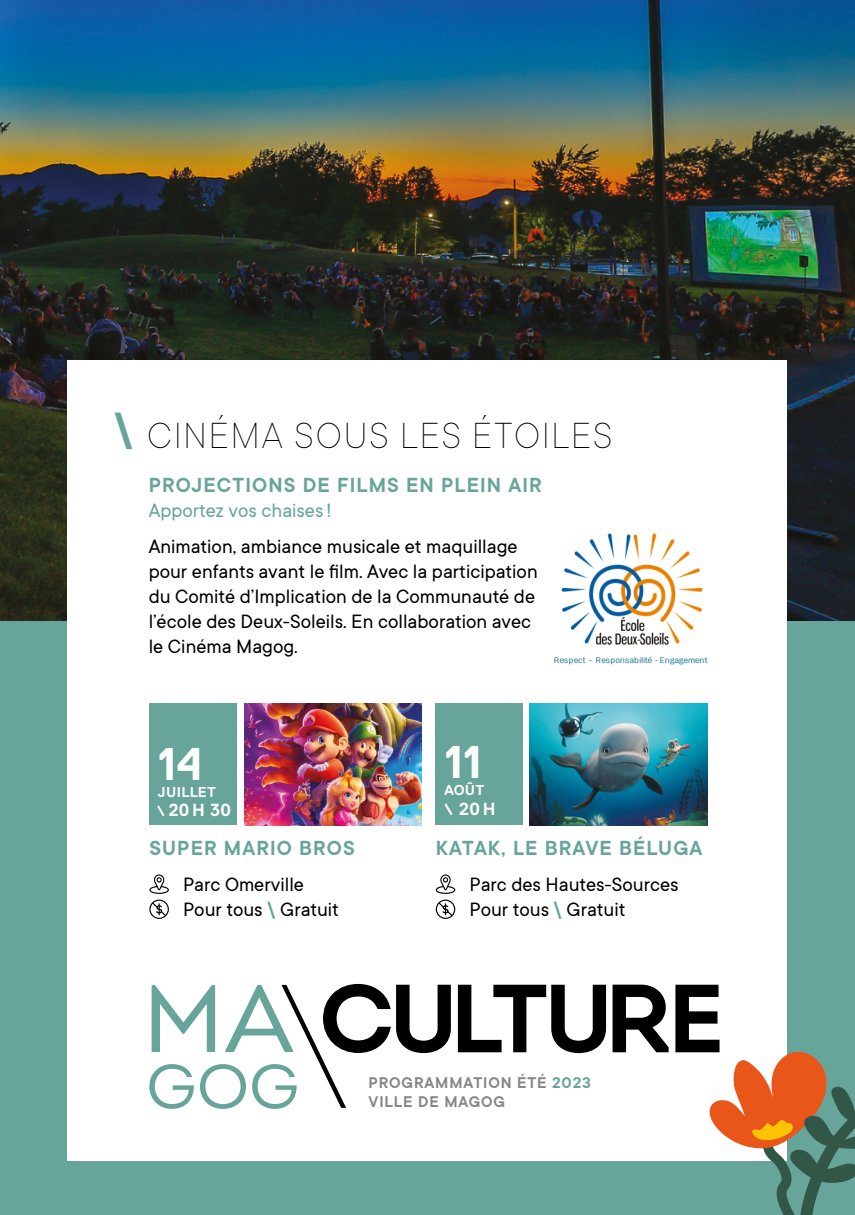
<style>
.page{position:relative;width:855px;height:1215px;background:#fff}
.page>*{position:absolute;margin:0;border:0;box-sizing:border-box;transform-origin:0 0}
.t1{font:700 45.75px "Replica";color:#fff}
.t2{font:100 40px "TT Commons";letter-spacing:.03em;color:#000}
.t3{font:600 22.5px "TT Commons";letter-spacing:.05em;color:#67a49a}
.t4{font:21.25px/25px "TT Commons";color:#000}
.t5{font:21.25px "TT Commons";color:#67a49a}
.t6{font:700 17.5px "Replica";letter-spacing:.02em;color:#fff}
.t7{font:600 17.25px/19px "TT Commons";letter-spacing:.05em;color:#878787}
.t8{font:700 14.25px "Replica";letter-spacing:.02em;color:#fff}
.s1{font-size:15px}
.s2{font-weight:600;color:#67a49a}
.s3{font-size:16.25px}
.s4{color:#67a49a}
</style>
<div class="page">
<img style="left:0;top:0;width:855px;height:622px">
<div style="left:0;top:622px;width:855px;height:593px;background:#67a49a"></div>
<div style="left:68px;top:360px;width:720px;height:800px;background:#fff"></div>
<svg style="left:458px;top:985px;width:148px;height:68px"></svg>
<svg style="left:613px;top:985px;width:56px;height:67px"></svg>
<svg style="left:149px;top:984px;width:302px;height:125px"></svg>
<div style="left:149px;top:704px;width:87px;height:121px;background:#67a49a"></div>
<img style="left:245px;top:704px;width:176px;height:121px">
<div style="left:436px;top:704px;width:87px;height:121px;background:#67a49a"></div>
<img style="left:529px;top:704px;width:179px;height:121px">
<svg style="left:149px;top:874px;width:20px;height:20px"></svg>
<svg style="left:151px;top:901px;width:16px;height:16px"></svg>
<div style="left:149px;top:900px;width:20px;height:19px;border:1px solid #000;border-radius:50%"></div>
<svg style="left:435px;top:874px;width:21px;height:20px"></svg>
<svg style="left:437px;top:901px;width:17px;height:16px"></svg>
<div style="left:436px;top:900px;width:19px;height:19px;border:1px solid #000;border-radius:50%"></div>
<svg style="left:675px;top:985px;width:180px;height:230px"></svg>
<img style="left:554px;top:533px;width:154px;height:132px">
<h2 class="t2" style="left:115px;top:414px;width:499px"><sup>\</sup> CINÉMA SOUS LES ÉTOILES</h2>
<p class="t3" style="left:149px;top:473px;width:395px">PROJECTIONS DE FILMS EN PLEIN AIR</p>
<p class="t5" style="left:149px;top:499px;width:184px">Apportez vos chaises!</p>
<p class="t4" style="left:149px;top:534px;width:391px">Animation, ambiance musicale et maquillage pour enfants avant le film. Avec la participation du Comité d’Implication de la Communauté de l’école des Deux-Soleils. En collaboration avec le Cinéma Magog.</p>
<h1 class="t1" style="left:158px;top:739px;width:46px">14</h1>
<p class="t8" style="left:158px;top:785px;width:60px">JUILLET</p>
<p class="t6" style="left:157px;top:800px;width:75px"><span class="s1">\</span> 20H 30</p>
<p class="t3" style="left:149px;top:836px;width:207px">SUPER MARIO BROS</p>
<p class="t4" style="left:183px;top:873px;width:157px">Parc Omerville<br>Pour tous <span class="s2">\</span> Gratuit</p>
<h1 class="t1" style="left:444px;top:737px;width:39px">11</h1>
<p class="t8" style="left:444px;top:782px;width:41px">AOÛT</p>
<p class="t6" style="left:444px;top:799px;width:53px"><span class="s3">\</span> 20H</p>
<p class="t3" style="left:436px;top:836px;width:268px">KATAK, LE BRAVE BÉLUGA</p>
<p class="t4" style="left:470px;top:873px;width:210px">Parc des Hautes-Sources<br>Pour tous <span class="s2">\</span> Gratuit</p>
<p class="t7" style="left:369px;top:1073px;width:224px">PROGRAMMATION ÉTÉ <span class="s4">2023<br></span>VILLE DE MAGOG</p>
</div>
